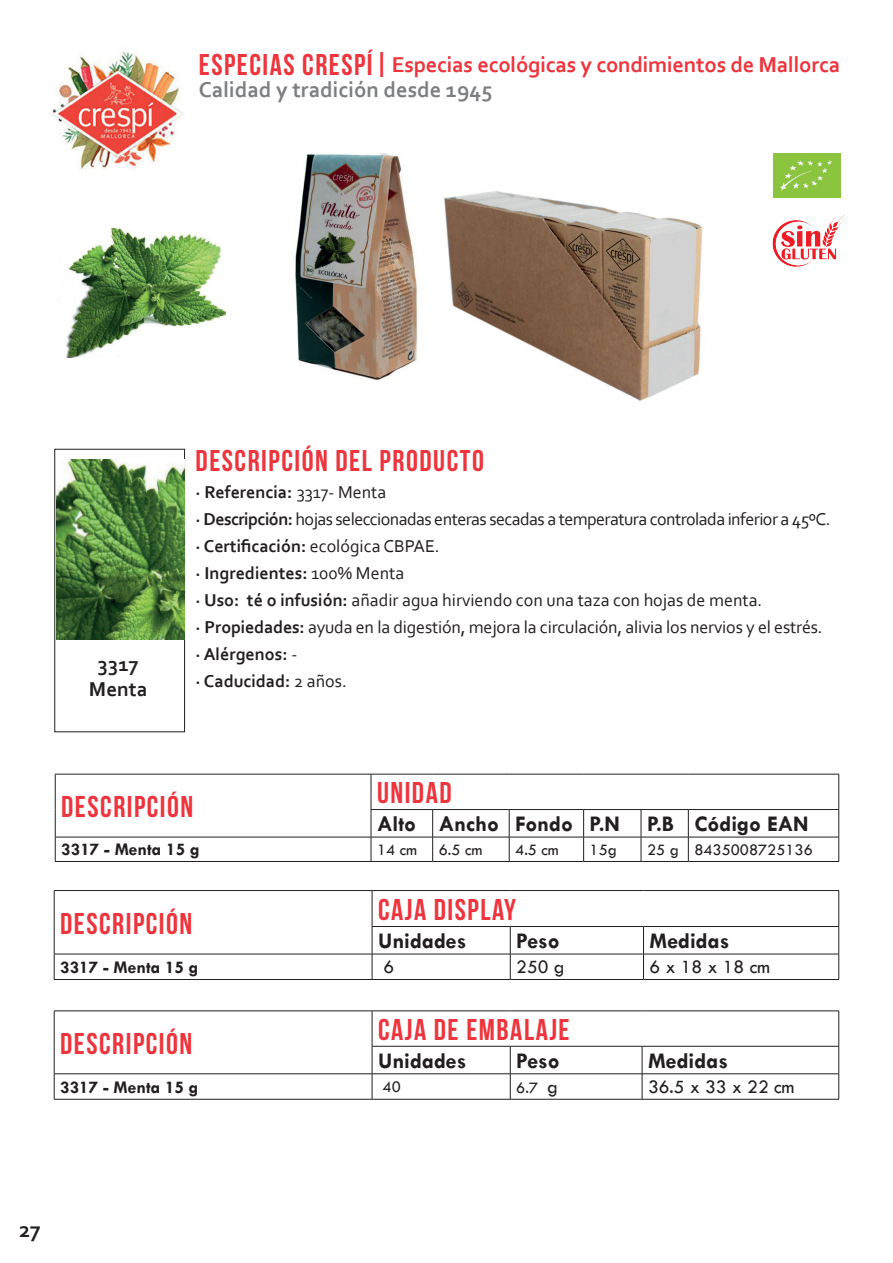
<style>
.page{position:relative;width:893px;height:1263px;background:#fff}
.page>*{position:absolute;margin:0;border:0;box-sizing:border-box;transform-origin:0 0}
.t1{font:700 30px "Bebas Neue";letter-spacing:.05em;color:#ee343c}
.t2{font:700 22.5px "Tw Cen";color:#231f20}
.t3{font:700 22.5px "Corbel";letter-spacing:-.01em;color:#ee343c}
.t4{font:700 22.5px "Corbel";color:#7c7e81}
.t5{font:700 22.5px "Corbel";color:#231f20}
.t6{font:700 21px/25.2px "Corbel";color:#231f20;text-align:center}
.t7{font:19.5px "Tw Cen";color:#231f20}
.t8{font:18px/27px "Corbel";letter-spacing:-.01em;color:#231f20}
.t9{font:700 18px "Tw Cen";color:#231f20}
.t10{font:16.5px "Tw Cen";color:#231f20}
.s1{font-weight:700}
.s2{font-size:19.5px}
</style>
<div class="page">
<img style="left:52px;top:51px;width:132px;height:119px">
<img style="left:774px;top:153px;width:66px;height:44px">
<img style="left:772px;top:214px;width:73px;height:53px">
<img style="left:295px;top:153px;width:124px;height:227px">
<div style="left:55px;top:449px;width:130px;height:283px;border:1px solid #231f20"></div>
<svg style="left:509px;top:810px;width:1px;height:51px"></svg>
<svg style="left:641px;top:810px;width:1px;height:51px"></svg>
<hr style="left:371px;top:809px;width:62px;height:1px;background:#231f20">
<hr style="left:688px;top:809px;width:151px;height:1px;background:#231f20">
<hr style="left:55px;top:837px;width:316px;height:1px;background:#231f20">
<hr style="left:371px;top:837px;width:62px;height:1px;background:#231f20">
<hr style="left:433px;top:837px;width:76px;height:1px;background:#231f20">
<hr style="left:509px;top:837px;width:75px;height:1px;background:#231f20">
<hr style="left:584px;top:837px;width:57px;height:1px;background:#231f20">
<hr style="left:641px;top:837px;width:47px;height:1px;background:#231f20">
<hr style="left:688px;top:837px;width:151px;height:1px;background:#231f20">
<hr style="left:584px;top:809px;width:57px;height:1px;background:#231f20">
<hr style="left:641px;top:809px;width:47px;height:1px;background:#231f20">
<svg style="left:688px;top:810px;width:1px;height:51px"></svg>
<hr style="left:433px;top:809px;width:76px;height:1px;background:#231f20">
<hr style="left:509px;top:809px;width:75px;height:1px;background:#231f20">
<svg style="left:432px;top:810px;width:1px;height:51px"></svg>
<svg style="left:583px;top:810px;width:1px;height:51px"></svg>
<hr style="left:371px;top:774px;width:62px;height:1px;background:#231f20">
<hr style="left:433px;top:774px;width:76px;height:1px;background:#231f20">
<hr style="left:509px;top:774px;width:75px;height:1px;background:#231f20">
<hr style="left:584px;top:774px;width:57px;height:1px;background:#231f20">
<hr style="left:641px;top:774px;width:47px;height:1px;background:#231f20">
<hr style="left:688px;top:774px;width:151px;height:1px;background:#231f20">
<hr style="left:838px;top:774px;width:1px;height:35px;background:#231f20">
<svg style="left:838px;top:810px;width:1px;height:51px"></svg>
<hr style="left:371px;top:861px;width:62px;height:1px;background:#231f20">
<hr style="left:433px;top:861px;width:76px;height:1px;background:#231f20">
<hr style="left:509px;top:861px;width:75px;height:1px;background:#231f20">
<hr style="left:584px;top:861px;width:57px;height:1px;background:#231f20">
<hr style="left:641px;top:861px;width:47px;height:1px;background:#231f20">
<hr style="left:688px;top:861px;width:151px;height:1px;background:#231f20">
<hr style="left:55px;top:774px;width:316px;height:1px;background:#231f20">
<hr style="left:55px;top:774px;width:1px;height:35px;background:#231f20">
<hr style="left:371px;top:774px;width:1px;height:35px;background:#231f20">
<svg style="left:55px;top:809px;width:1px;height:52px"></svg>
<svg style="left:371px;top:810px;width:1px;height:51px"></svg>
<hr style="left:55px;top:861px;width:316px;height:1px;background:#231f20">
<hr style="left:54px;top:954px;width:318px;height:1px;background:#231f20">
<hr style="left:372px;top:890px;width:138px;height:1px;background:#231f20">
<hr style="left:510px;top:890px;width:133px;height:1px;background:#231f20">
<hr style="left:643px;top:890px;width:196px;height:1px;background:#231f20">
<hr style="left:838px;top:891px;width:1px;height:35px;background:#231f20">
<hr style="left:372px;top:979px;width:138px;height:1px;background:#231f20">
<hr style="left:643px;top:979px;width:196px;height:1px;background:#231f20">
<hr style="left:54px;top:890px;width:318px;height:1px;background:#231f20">
<hr style="left:54px;top:891px;width:1px;height:35px;background:#231f20">
<hr style="left:372px;top:891px;width:1px;height:35px;background:#231f20">
<svg style="left:54px;top:926px;width:1px;height:53px"></svg>
<hr style="left:54px;top:979px;width:318px;height:1px;background:#231f20">
<svg style="left:510px;top:927px;width:1px;height:52px"></svg>
<svg style="left:643px;top:927px;width:1px;height:52px"></svg>
<hr style="left:510px;top:979px;width:133px;height:1px;background:#231f20">
<hr style="left:372px;top:926px;width:138px;height:1px;background:#231f20">
<svg style="left:372px;top:927px;width:1px;height:52px"></svg>
<hr style="left:510px;top:926px;width:133px;height:1px;background:#231f20">
<hr style="left:643px;top:926px;width:196px;height:1px;background:#231f20">
<svg style="left:838px;top:927px;width:1px;height:52px"></svg>
<hr style="left:372px;top:954px;width:138px;height:1px;background:#231f20">
<hr style="left:510px;top:954px;width:133px;height:1px;background:#231f20">
<hr style="left:643px;top:954px;width:196px;height:1px;background:#231f20">
<hr style="left:54px;top:1073px;width:318px;height:1px;background:#231f20">
<hr style="left:372px;top:1073px;width:138px;height:1px;background:#231f20">
<hr style="left:510px;top:1073px;width:132px;height:1px;background:#231f20">
<hr style="left:642px;top:1073px;width:197px;height:1px;background:#231f20">
<svg style="left:510px;top:1047px;width:1px;height:52px"></svg>
<svg style="left:372px;top:1047px;width:1px;height:52px"></svg>
<svg style="left:642px;top:1047px;width:1px;height:52px"></svg>
<hr style="left:54px;top:1010px;width:318px;height:1px;background:#231f20">
<hr style="left:54px;top:1011px;width:1px;height:35px;background:#231f20">
<svg style="left:54px;top:1046px;width:1px;height:53px"></svg>
<svg style="left:838px;top:1047px;width:1px;height:52px"></svg>
<hr style="left:54px;top:1099px;width:318px;height:1px;background:#231f20">
<hr style="left:372px;top:1099px;width:138px;height:1px;background:#231f20">
<hr style="left:510px;top:1099px;width:132px;height:1px;background:#231f20">
<hr style="left:642px;top:1099px;width:197px;height:1px;background:#231f20">
<hr style="left:372px;top:1010px;width:138px;height:1px;background:#231f20">
<hr style="left:372px;top:1011px;width:1px;height:35px;background:#231f20">
<hr style="left:510px;top:1010px;width:132px;height:1px;background:#231f20">
<hr style="left:642px;top:1010px;width:197px;height:1px;background:#231f20">
<hr style="left:838px;top:1011px;width:1px;height:35px;background:#231f20">
<hr style="left:372px;top:1046px;width:138px;height:1px;background:#231f20">
<hr style="left:510px;top:1046px;width:132px;height:1px;background:#231f20">
<hr style="left:642px;top:1046px;width:197px;height:1px;background:#231f20">
<img style="left:56px;top:459px;width:129px;height:181px">
<img style="left:66px;top:228px;width:160px;height:129px">
<img style="left:444px;top:191px;width:259px;height:210px">
<h1 class="t1" style="left:199px;top:48px;width:192px">ESPECIAS CRESPÍ|</h1>
<p class="t4" style="left:199px;top:76px;width:295px">Calidad y tradición desde 1945</p>
<p class="t3" style="left:392px;top:51px;width:450px">Especias ecológicas y condimientos de Mallorca</p>
<p class="t6" style="left:89px;top:651px;width:60px">3317<br>Menta</p>
<h1 class="t1" style="left:196px;top:444px;width:290px">DESCRIPCIÓN DEL PRODUCTO</h1>
<p class="t8" style="left:196px;top:478px;width:636px"><span class="s1">· Referencia:</span> 3317- Menta<br><span class="s1">· Descripción:</span> hojas seleccionadas enteras secadas a temperatura controlada inferior a 45ºC. <span class="s1">· Certificación:</span> ecológica CBPAE.<br><span class="s1">· Ingredientes:</span> 100% Menta<br><span class="s1">· Uso: té o infusión:</span> añadir agua hirviendo con una taza con hojas de menta.<br><span class="s1">· Propiedades:</span> ayuda en la digestión, mejora la circulación, alivia los nervios y el estrés. <span class="s1">· Alérgenos:</span> -<br><span class="s1">· Caducidad:</span> 2 años.</p>
<h1 class="t1" style="left:61px;top:790px;width:134px">DESCRIPCIÓN</h1>
<h1 class="t1" style="left:377px;top:776px;width:76px">UNIDAD</h1>
<p class="t2" style="left:377px;top:810px;width:433px">Alto Ancho Fondo P.N P.B Código EAN</p>
<p class="t9" style="left:61px;top:839px;width:140px">3317 - Menta 15 g</p>
<p class="t10" style="left:377px;top:840px;width:42px">14 cm</p>
<p class="t10" style="left:439px;top:840px;width:45px">6.5 cm</p>
<p class="t10" style="left:515px;top:840px;width:45px">4.5 cm</p>
<p class="t10" style="left:590px;top:840px;width:29px">15g</p>
<p class="t10" style="left:647px;top:840px;width:167px">25 g 8435008725136</p>
<h1 class="t1" style="left:60px;top:907px;width:134px">DESCRIPCIÓN</h1>
<h1 class="t1" style="left:378px;top:893px;width:140px">CAJA DISPLAY</h1>
<p class="t2" style="left:378px;top:927px;width:90px">Unidades</p>
<p class="t2" style="left:516px;top:927px;width:45px">Peso</p>
<p class="t2" style="left:649px;top:927px;width:81px">Medidas</p>
<p class="t9" style="left:60px;top:956px;width:140px">3317 - Menta 15 g</p>
<p class="t7" style="left:383px;top:955px;width:12px">6</p>
<p class="t7" style="left:516px;top:955px;width:50px">250 g</p>
<p class="t7" style="left:649px;top:955px;width:122px">6 x 18 x 18 cm</p>
<h1 class="t1" style="left:60px;top:1027px;width:134px">DESCRIPCIÓN</h1>
<h1 class="t1" style="left:378px;top:1013px;width:193px">CAJA DE EMBALAJE</h1>
<p class="t2" style="left:378px;top:1047px;width:90px">Unidades</p>
<p class="t2" style="left:516px;top:1047px;width:45px">Peso</p>
<p class="t2" style="left:648px;top:1047px;width:81px">Medidas</p>
<p class="t9" style="left:60px;top:1076px;width:140px">3317 - Menta 15 g</p>
<p class="t10" style="left:383px;top:1077px;width:20px">40</p>
<p class="t10" style="left:516px;top:1078px;width:43px">6.7 <span class="s2">g</span></p>
<p class="t7" style="left:648px;top:1075px;width:148px">36.5 x 33 x 22 cm</p>
<p class="t5" style="left:19px;top:1216px;width:23px">27</p>
</div>
